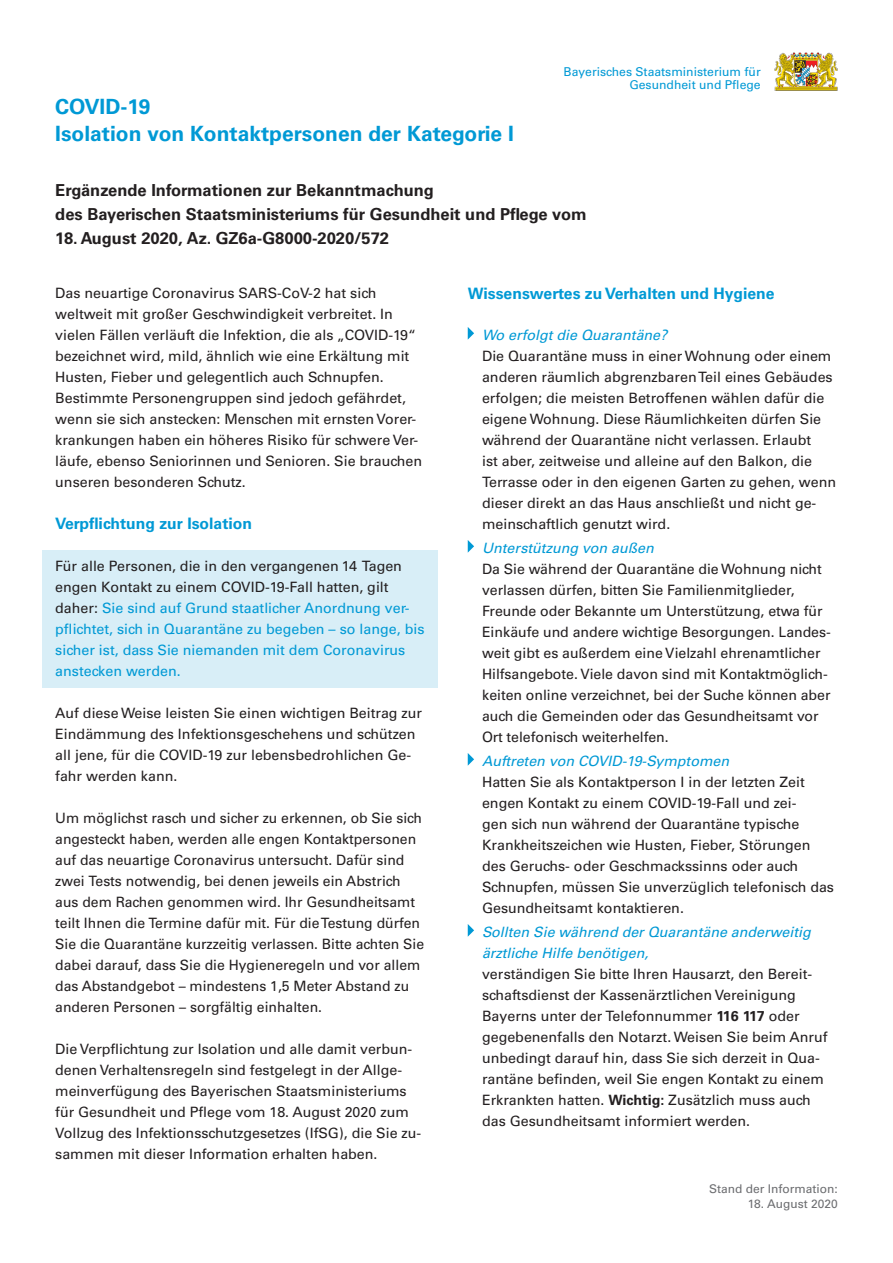
<style>
.page{position:relative;width:893px;height:1263px;background:#fff}
.page>*{position:absolute;margin:0;border:0;box-sizing:border-box;transform-origin:0 0}
.t1{font:700 21px/27px "Univers LT Std";color:#0099d5}
.t2{font:700 16.5px/24px "Univers LT Std";color:#231f20}
.t3{font:700 16.5px "Univers LT Pro 65";color:#231f20}
.t4{font:700 15.75px "Univers LT Std";color:#0099d5}
.t5{font:14.25px/21px "Univers LT Std";color:#231f20}
.t6{font:14.25px/21px "Univers LT Std";color:#0099d5}
.t7{font:italic 14.25px/21px "Univers LT Std";color:#0099d5}
.t8{font:12.15px/13.5px "Univers LT Std";color:#0099d5;text-align:right}
.t9{font:12px "Univers LT Std";color:#6c6d70}
.s1{font-family:"Univers LT Std"}
.s2{color:#231f20}
.s3{font-weight:700}
</style>
<div class="page">
<div style="left:43px;top:550px;width:395px;height:138px;background:#d8eef7"></div>
<svg style="left:468px;top:327px;width:6px;height:13px"></svg>
<svg style="left:468px;top:540px;width:6px;height:13px"></svg>
<svg style="left:468px;top:753px;width:6px;height:13px"></svg>
<svg style="left:468px;top:924px;width:6px;height:13px"></svg>
<img style="left:774px;top:53px;width:64px;height:38px">
<p class="t8" style="left:564px;top:65px;width:199px">Bayerisches Staatsministerium für<br>Gesundheit und Pflege</p>
<h1 class="t1" style="left:55px;top:93px;width:460px">COVID-19<br>Isolation von Kontaktpersonen der Kategorie I</h1>
<p class="t2" style="left:55px;top:179px;width:533px">Ergänzende Informationen zur Bekanntmachung<br>des Bayerischen Staatsministeriums für Gesundheit und Pflege vom</p>
<p class="t3" style="left:55px;top:229px;width:335px"><span class="s1">18. August 2020,</span> Az. GZ6a-G8000-2020/572</p>
<p class="t5" style="left:55px;top:283px;width:368px">Das neuartige Coronavirus SARS-CoV-2 hat sich weltweit mit großer Geschwindigkeit verbreitet. In vielen Fällen verläuft die Infektion, die als „COVID-19“ bezeichnet wird, mild, ähnlich wie eine Erkältung mit Husten, Fieber und gelegentlich auch Schnupfen.<br>Bestimmte Personengruppen sind jedoch gefährdet, wenn sie sich anstecken: Menschen mit ernsten Vorer&shy;krankungen haben ein höheres Risiko für schwere Ver&shy;läufe, ebenso Seniorinnen und Senioren. Sie brauchen unseren besonderen Schutz.</p>
<p class="t4" style="left:55px;top:514px;width:198px">Verpflichtung zur Isolation</p>
<p class="t6" style="left:55px;top:556px;width:371px"><span class="s2">Für alle Personen, die in den vergangenen 14 Tagen engen Kontakt zu einem COVID-19-Fall hatten, gilt daher:</span> Sie sind auf Grund staatlicher Anordnung ver&shy;pflichtet, sich in Quarantäne zu begeben – so lange, bis sicher ist, dass Sie niemanden mit dem Coronavirus anstecken werden.</p>
<p class="t5" style="left:55px;top:703px;width:368px">Auf diese Weise leisten Sie einen wichtigen Beitrag zur Eindämmung des Infektionsgeschehens und schützen all jene, für die COVID-19 zur lebensbedrohlichen Ge&shy;fahr werden kann.</p>
<p class="t5" style="left:55px;top:808px;width:370px">Um möglichst rasch und sicher zu erkennen, ob Sie sich angesteckt haben, werden alle engen Kontaktpersonen auf das neuartige Coronavirus untersucht. Dafür sind zwei Tests notwendig, bei denen jeweils ein Abstrich aus dem Rachen genommen wird. Ihr Gesundheitsamt teilt Ihnen die Termine dafür mit. Für die Testung dürfen Sie die Quarantäne kurzzeitig verlassen. Bitte achten Sie dabei darauf, dass Sie die Hygieneregeln und vor allem das Abstandgebot – mindestens 1,5 Meter Abstand zu anderen Personen – sorgfältig einhalten.</p>
<p class="t5" style="left:55px;top:1039px;width:368px">Die Verpflichtung zur Isolation und alle damit verbun&shy;denen Verhaltensregeln sind festgelegt in der Allge&shy;meinverfügung des Bayerischen Staatsministeriums für Gesundheit und Pflege vom 18. August 2020 zum Vollzug des Infektionsschutzgesetzes (IfSG), die Sie zu&shy;sammen mit dieser Information erhalten haben.</p>
<p class="t4" style="left:468px;top:284px;width:308px">Wissenswertes zu Verhalten und Hygiene</p>
<p class="t7" style="left:482px;top:324px;width:187px">Wo erfolgt die Quarantäne?</p>
<p class="t5" style="left:482px;top:345px;width:355px">Die Quarantäne muss in einer Wohnung oder einem anderen räumlich abgrenzbaren Teil eines Gebäudes erfolgen; die meisten Betroffenen wählen dafür die eigene Wohnung. Diese Räumlichkeiten dürfen Sie während der Quarantäne nicht verlassen. Erlaubt<br>ist aber, zeitweise und alleine auf den Balkon, die Terrasse oder in den eigenen Garten zu gehen, wenn dieser direkt an das Haus anschließt und nicht ge&shy;meinschaftlich genutzt wird.</p>
<p class="t7" style="left:482px;top:537px;width:173px">Unterstützung von außen</p>
<p class="t5" style="left:482px;top:558px;width:350px">Da Sie während der Quarantäne die Wohnung nicht verlassen dürfen, bitten Sie Familienmitglieder, Freunde oder Bekannte um Unterstützung, etwa für Einkäufe und andere wichtige Besorgungen. Landes&shy;weit gibt es außerdem eine Vielzahl ehrenamtlicher Hilfsangebote. Viele davon sind mit Kontaktmöglich&shy;keiten online verzeichnet, bei der Suche können aber auch die Gemeinden oder das Gesundheitsamt vor Ort telefonisch weiterhelfen.</p>
<p class="t7" style="left:482px;top:750px;width:249px">Auftreten von COVID-19-Symptomen</p>
<p class="t5" style="left:482px;top:771px;width:354px">Hatten Sie als Kontaktperson I in der letzten Zeit engen Kontakt zu einem COVID-19-Fall und zei-<br>gen sich nun während der Quarantäne typische Krankheitszeichen wie Husten, Fieber, Störungen des Geruchs- oder Geschmackssinns oder auch Schnupfen, müssen Sie unverzüglich telefonisch das Gesundheitsamt kontaktieren.</p>
<p class="t7" style="left:482px;top:921px;width:330px">Sollten Sie während der Quarantäne anderweitig ärztliche Hilfe benötigen,</p>
<p class="t5" style="left:482px;top:963px;width:347px">verständigen Sie bitte Ihren Hausarzt, den Bereit&shy;schaftsdienst der Kassenärztlichen Vereinigung Bayerns unter der Telefonnummer <span class="s3">116 117</span> oder gegebenenfalls den Notarzt. Weisen Sie beim Anruf unbedingt darauf hin, dass Sie sich derzeit in Qua&shy;rantäne befinden, weil Sie engen Kontakt zu einem Erkrankten hatten. <span class="s3">Wichtig:</span> Zusätzlich muss auch das Gesundheitsamt informiert werden.</p>
<p class="t9" style="left:709px;top:1181px;width:130px">Stand der Information:</p>
<p class="t9" style="left:748px;top:1196px;width:91px">18. August 2020</p>
</div>
